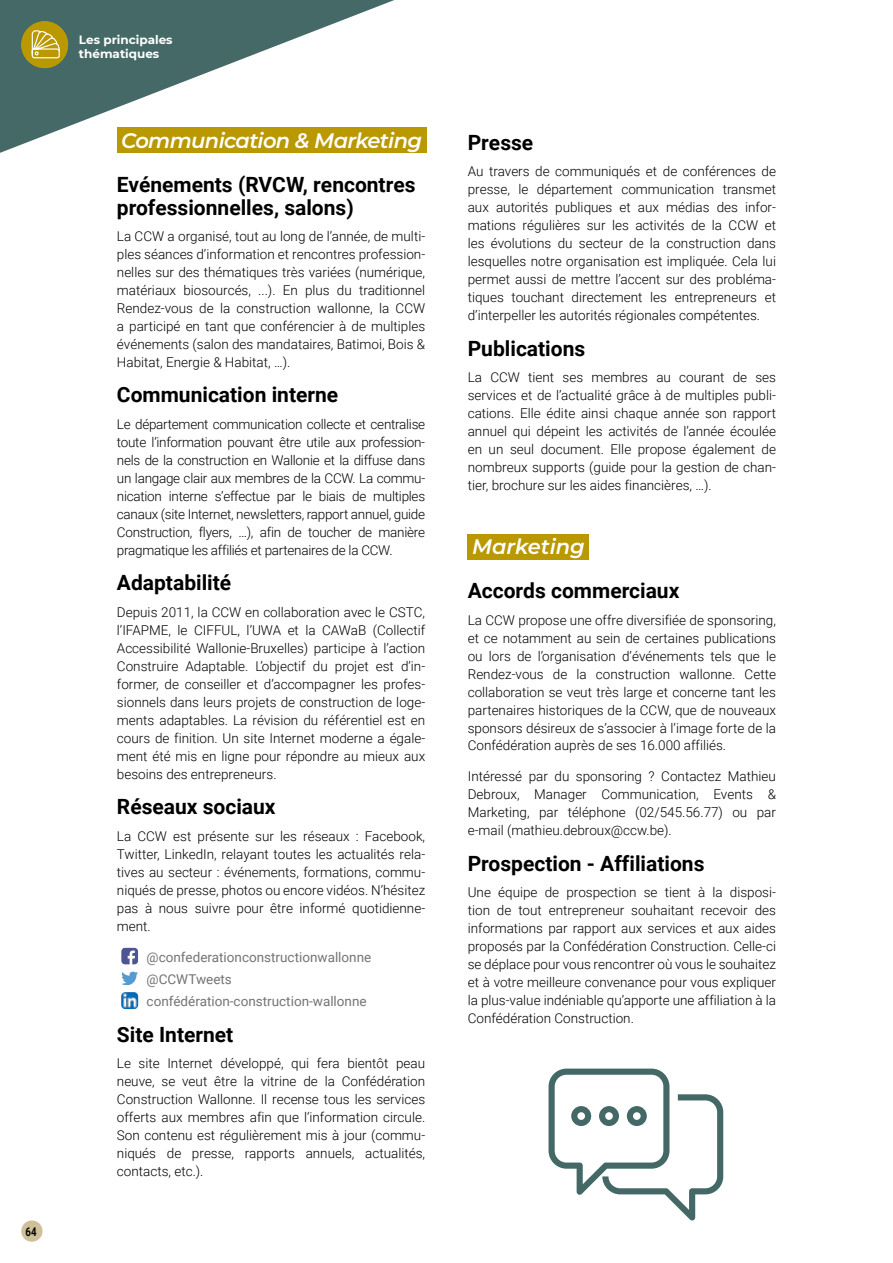
<style>
.page{position:relative;width:893px;height:1263px;background:#fff}
.page>*{position:absolute;margin:0;border:0;box-sizing:border-box;transform-origin:0 0}
.t1{font:700 21px/22.6px "Roboto";color:#000}
.t2{font:italic 600 21px "Montserrat";letter-spacing:-.03em;color:#fff}
.t3{font:italic 600 21px "Montserrat";color:#fff}
.t4{font:300 13.5px/18px "Roboto";color:#000;text-align:justify}
.t5{font:13.5px/22.2px "Roboto";color:#747474}
.t6{font:700 12px/14.4px "Montserrat";color:#fff}
.t7{font:700 12px "Roboto";color:#000;scale:.8 1}
</style>
<div class="page">
<svg style="left:0;top:0;width:427px;height:153px;fill:#446966"></svg>
<div style="left:21px;top:21px;width:47px;height:47px;background:#b99800;border-radius:50%"></div>
<svg style="left:31px;top:30px;width:29px;height:29px"></svg>
<div style="left:21px;top:1220px;width:22px;height:22px;background:#cfc09a;border-radius:50%"></div>
<div style="left:117px;top:128px;width:309px;height:25px;background:#b99800"></div>
<svg style="left:121px;top:947px;width:17px;height:17px"></svg>
<svg style="left:121px;top:971px;width:17px;height:14px"></svg>
<img style="left:121px;top:992px;width:17px;height:17px">
<div style="left:468px;top:534px;width:121px;height:25px;background:#b99800"></div>
<svg style="left:549px;top:1068px;width:174px;height:152px"></svg>
<p class="t7" style="left:25px;top:1223px;width:15px">64</p>
<p class="t6" style="left:79px;top:32px;width:95px">Les principales thématiques</p>
<h1 class="t2" style="left:121px;top:126px;width:302px">Communication &amp; Marketing</h1>
<h1 class="t1" style="left:117px;top:172px;width:300px">Evénements (RVCW, rencontres professionnelles, salons)</h1>
<p class="t4" style="left:117px;top:227px;width:310px">La CCW a organisé, tout au long de l’année, de multi&shy;ples séances d’information et rencontres profession&shy;nelles sur des thématiques très variées (numérique, matériaux biosourcés, ...). En plus du traditionnel Rendez-vous de la construction wallonne, la CCW a participé en tant que conférencier à de multiples événements (salon des mandataires, Batimoi, Bois &amp; Habitat, Energie &amp; Habitat, …).</p>
<h1 class="t1" style="left:117px;top:383px;width:223px">Communication interne</h1>
<p class="t4" style="left:117px;top:415px;width:310px">Le département communication collecte et centralise toute l’information pouvant être utile aux profession&shy;nels de la construction en Wallonie et la diffuse dans un langage clair aux membres de la CCW. La commu&shy;nication interne s’effectue par le biais de multiples canaux (site Internet, newsletters, rapport annuel, guide Construction, flyers, …), afin de toucher de manière pragmatique les affiliés et partenaires de la CCW.</p>
<h1 class="t1" style="left:117px;top:571px;width:116px">Adaptabilité</h1>
<p class="t4" style="left:117px;top:603px;width:310px">Depuis 2011, la CCW en collaboration avec le CSTC, l’IFAPME, le CIFFUL, l’UWA et la CAWaB (Collectif Accessibilité Wallonie-Bruxelles) participe à l’action Construire Adaptable. L’objectif du projet est d’in&shy;former, de conseiller et d’accompagner les profes&shy;sionnels dans leurs projets de construction de loge&shy;ments adaptables. La révision du référentiel est en cours de finition. Un site Internet moderne a égale&shy;ment été mis en ligne pour répondre au mieux aux besoins des entrepreneurs.</p>
<h1 class="t1" style="left:117px;top:795px;width:160px">Réseaux sociaux</h1>
<p class="t4" style="left:117px;top:826px;width:310px">La CCW est présente sur les réseaux : Facebook, Twitter, LinkedIn, relayant toutes les actualités rela&shy;tives au secteur : événements, formations, commu&shy;niqués de presse, photos ou encore vidéos. N’hésitez pas à nous suivre pour être informé quotidienne&shy;ment.</p>
<p class="t5" style="left:147px;top:945px;width:226px">@confederationconstructionwallonne @CCWTweets confédération-construction-wallonne</p>
<h1 class="t1" style="left:117px;top:1022px;width:118px">Site Internet</h1>
<p class="t4" style="left:117px;top:1054px;width:310px">Le site Internet développé, qui fera bientôt peau neuve, se veut être la vitrine de la Confédération Construction Wallonne. Il recense tous les services offerts aux membres afin que l’information circule.<br>Son contenu est régulièrement mis à jour (commu&shy;niqués de presse, rapports annuels, actualités, contacts, etc.).</p>
<h1 class="t1" style="left:468px;top:130px;width:67px">Presse</h1>
<p class="t4" style="left:468px;top:162px;width:310px">Au travers de communiqués et de conférences de presse, le département communication transmet aux autorités publiques et aux médias des infor&shy;mations régulières sur les activités de la CCW et les évolutions du secteur de la construction dans lesquelles notre organisation est impliquée. Cela lui permet aussi de mettre l’accent sur des probléma&shy;tiques touchant directement les entrepreneurs et d’interpeller les autorités régionales compétentes.</p>
<h1 class="t1" style="left:468px;top:336px;width:119px">Publications</h1>
<p class="t4" style="left:468px;top:368px;width:310px">La CCW tient ses membres au courant de ses services et de l’actualité grâce à de multiples publi&shy;cations. Elle édite ainsi chaque année son rapport annuel qui dépeint les activités de l’année écoulée en un seul document. Elle propose également de nombreux supports (guide pour la gestion de chan&shy;tier, brochure sur les aides financières, …).</p>
<h1 class="t3" style="left:472px;top:532px;width:114px">Marketing</h1>
<h1 class="t1" style="left:468px;top:578px;width:213px">Accords commerciaux</h1>
<p class="t4" style="left:468px;top:610px;width:310px">La CCW propose une offre diversifiée de sponsoring, et ce notamment au sein de certaines publications ou lors de l’organisation d’événements tels que le Rendez-vous de la construction wallonne. Cette collaboration se veut très large et concerne tant les partenaires historiques de la CCW, que de nouveaux sponsors désireux de s’associer à l’image forte de la Confédération auprès de ses 16.000 affiliés.</p>
<p class="t4" style="left:468px;top:767px;width:310px">Intéressé par du sponsoring ? Contactez Mathieu Debroux, Manager Communication, Events &amp; Marketing, par téléphone (02/545.56.77) ou par e-mail (mathieu.debroux@ccw.be).</p>
<h1 class="t1" style="left:468px;top:851px;width:238px">Prospection - Affiliations</h1>
<p class="t4" style="left:468px;top:883px;width:310px">Une équipe de prospection se tient à la disposi&shy;tion de tout entrepreneur souhaitant recevoir des informations par rapport aux services et aux aides proposés par la Confédération Construction. Celle-ci se déplace pour vous rencontrer où vous le souhaitez et à votre meilleure convenance pour vous expliquer la plus-value indéniable qu’apporte une affiliation à la Confédération Construction.</p>
</div>
